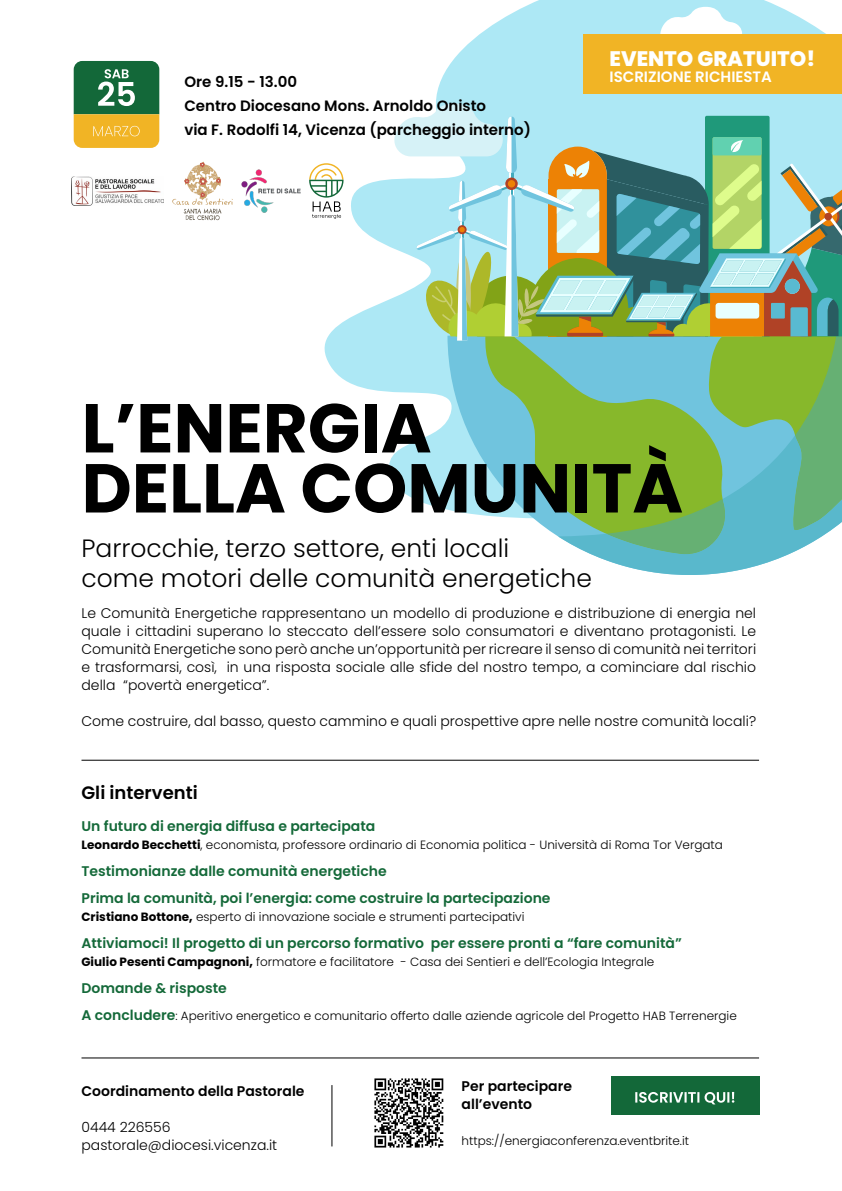
<style>
.page{position:relative;width:842px;height:1191px;background:#fff}
.page>*{position:absolute;margin:0;border:0;box-sizing:border-box;transform-origin:0 0}
.t1{font:700 69px/60px "Poppins";color:#000}
.t2{font:300 25px/30px "Poppins";color:#000}
.t3{font:800 21px "Poppins";color:#fff}
.t4{font:600 18px "Poppins";color:#000}
.t5{font:600 15px/24px "Poppins";color:#000}
.t6{font:600 15px "Poppins";color:#fff}
.t7{font:300 14px/18px "Poppins";color:#000;text-align:justify}
.t8{font:600 14px/27px "Poppins";color:#146939}
.t9{font:600 14px/18px "Poppins";color:#000}
.t10{font:300 12px "Poppins";color:#000}
.s1{font-weight:700}
.s2{font-weight:600;font-size:14px;color:#146939}
</style>
<div class="page">
<hr style="left:81px;top:1057px;width:678px;height:1px;background:#000">
<hr style="left:81px;top:760px;width:678px;height:1px;background:#000">
<hr style="left:332px;top:1085px;width:1px;height:61px;background:#000">
<svg style="left:324px;top:0;width:518px;height:481px"></svg>
<svg style="left:659px;top:7px;width:88px;height:27px"></svg>
<svg style="left:591px;top:554px;width:198px;height:21px;fill:#59b8cc"></svg>
<svg style="left:393px;top:103px;width:449px;height:451px"></svg>
<svg style="left:74px;top:61px;width:85px;height:87px"></svg>
<div style="left:583px;top:34px;width:259px;height:60px;background:#f1b425"></div>
<svg style="left:309px;top:163px;width:34px;height:56px"></svg>
<svg style="left:172px;top:161px;width:61px;height:59px"></svg>
<img style="left:241px;top:170px;width:60px;height:42px">
<img style="left:71px;top:176px;width:92px;height:30px">
<div style="left:611px;top:1076px;width:148px;height:39px;background:#136839"></div>
<svg style="left:635px;top:1092px;width:99px;height:12px"></svg>
<img style="left:374px;top:1078px;width:70px;height:70px">
<p class="t5" style="left:184px;top:70px;width:348px">Ore 9.15 - 13.00<br>Centro Diocesano Mons. Arnoldo Onisto<br>via F. Rodolfi 14, Vicenza (parcheggio interno)</p>
<h3 class="t3" style="left:609px;top:47px;width:207px">EVENTO GRATUITO!</h3>
<p class="t6" style="left:609px;top:68px;width:164px">ISCRIZIONE RICHIESTA</p>
<h1 class="t1" style="left:82px;top:398px;width:603px">L’ENERGIA<br>DELLA COMUNITÀ</h1>
<h2 class="t2" style="left:81px;top:533px;width:512px">Parrocchie, terzo settore, enti locali<br>come motori delle comunità energetiche</h2>
<p class="t7" style="left:81px;top:604px;width:676px">Le Comunità Energetiche rappresentano un modello di produzione e distribuzione di energia nel quale i cittadini superano lo steccato dell’essere solo consumatori e diventano protagonisti. Le Comunità Energetiche sono però anche un’opportunità per ricreare il senso di comunità nei territori e trasformarsi, così, in una risposta sociale alle sfide del nostro tempo, a cominciare dal rischio della “povertà energetica”.</p>
<p class="t7" style="left:81px;top:712px;width:676px">Come costruire, dal basso, questo cammino e quali prospettive apre nelle nostre comunità locali?</p>
<p class="t4" style="left:81px;top:782px;width:118px">Gli interventi</p>
<p class="t8" style="left:81px;top:813px;width:295px">Un futuro di energia diffusa e partecipata</p>
<p class="t10" style="left:81px;top:838px;width:643px"><span class="s1">Leonardo Becchetti</span>, economista, professore ordinario di Economia politica - Università di Roma Tor Vergata</p>
<p class="t8" style="left:81px;top:858px;width:471px">Testimonianze dalle comunità energetiche<br>Prima la comunità, poi l’energia: come costruire la partecipazione</p>
<p class="t10" style="left:81px;top:910px;width:444px"><span class="s1">Cristiano Bottone,</span> esperto di innovazione sociale e strumenti partecipativi</p>
<p class="t8" style="left:81px;top:930px;width:602px">Attiviamoci! Il progetto di un percorso formativo per essere pronti a “fare comunità”</p>
<p class="t10" style="left:81px;top:955px;width:574px"><span class="s1">Giulio Pesenti Campagnoni,</span> formatore e facilitatore - Casa dei Sentieri e dell’Ecologia Integrale</p>
<p class="t8" style="left:81px;top:975px;width:147px">Domande &amp; risposte</p>
<p class="t10" style="left:81px;top:1009px;width:657px"><span class="s2">A concludere</span>: Aperitivo energetico e comunitario offerto dalle aziende agricole del Progetto HAB Terrenergie</p>
<p class="t9" style="left:81px;top:1082px;width:225px">Coordinamento della Pastorale</p>
<p class="t7" style="left:81px;top:1118px;width:197px">0444 226556 pastorale@diocesi.vicenza.it</p>
<p class="t9" style="left:462px;top:1077px;width:112px">Per partecipare all’evento</p>
<p class="t10" style="left:462px;top:1134px;width:229px">https://energiaconferenza.eventbrite.it</p>
</div>
